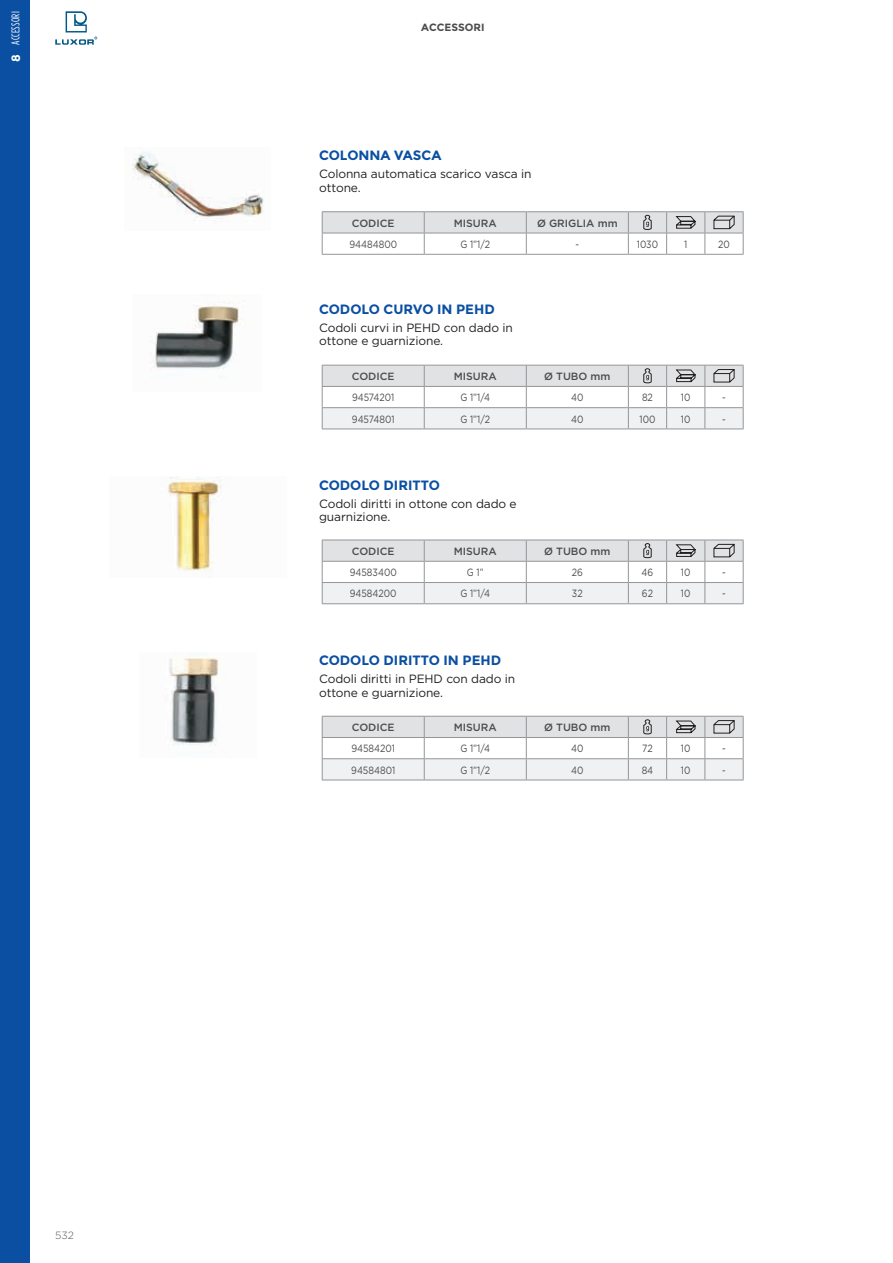
<style>
.page{position:relative;width:893px;height:1263px;background:#fff}
.page>*{position:absolute;margin:0;border:0;box-sizing:border-box;transform-origin:0 0}
.t1{font:700 13.5px "Montserrat";color:#0a4fa2}
.t2{font:12px/13.5px "Gotham";letter-spacing:-.01em;color:#231f20}
.t3{font:11.25px "Gotham Condensed";letter-spacing:.015em;color:#fff;scale:.95 1}
.t4{font:10.5px "Gotham";color:#4b4c4d;scale:.85 1}
.t5{font:500 10.5px "Gotham";color:#4b4c4d}
.t6{font:700 10.5px "Montserrat";color:#4b4c4d}
.t7{font:300 10.5px "Gotham";color:#57585a}
.s1{font-family:"Montserrat";font-weight:700;font-size:12px}
</style>
<div class="page">
<svg style="left:55px;top:11px;width:42px;height:34px"></svg>
<div style="left:0;top:0;width:30px;height:1263px;background:#0a4fa2"></div>
<svg style="left:322px;top:540px;width:422px;height:64px"></svg>
<hr style="left:322px;top:780px;width:102px;height:1px;background:#939598">
<hr style="left:424px;top:780px;width:102px;height:1px;background:#939598">
<hr style="left:526px;top:780px;width:102px;height:1px;background:#939598">
<hr style="left:628px;top:780px;width:39px;height:1px;background:#939598">
<hr style="left:667px;top:780px;width:38px;height:1px;background:#939598">
<hr style="left:705px;top:780px;width:38px;height:1px;background:#939598">
<svg style="left:322px;top:716px;width:422px;height:64px"></svg>
<hr style="left:322px;top:254px;width:102px;height:1px;background:#939598">
<hr style="left:424px;top:254px;width:102px;height:1px;background:#939598">
<hr style="left:526px;top:254px;width:102px;height:1px;background:#939598">
<hr style="left:628px;top:254px;width:39px;height:1px;background:#939598">
<hr style="left:667px;top:254px;width:38px;height:1px;background:#939598">
<hr style="left:705px;top:254px;width:38px;height:1px;background:#939598">
<hr style="left:322px;top:211px;width:102px;height:1px;background:#939598">
<hr style="left:424px;top:211px;width:102px;height:1px;background:#939598">
<hr style="left:526px;top:211px;width:102px;height:1px;background:#939598">
<hr style="left:628px;top:211px;width:39px;height:1px;background:#939598">
<hr style="left:667px;top:211px;width:38px;height:1px;background:#939598">
<hr style="left:705px;top:211px;width:38px;height:1px;background:#939598">
<svg style="left:322px;top:212px;width:422px;height:42px"></svg>
<hr style="left:322px;top:429px;width:102px;height:1px;background:#939598">
<hr style="left:424px;top:429px;width:102px;height:1px;background:#939598">
<hr style="left:526px;top:429px;width:102px;height:1px;background:#939598">
<hr style="left:628px;top:429px;width:39px;height:1px;background:#939598">
<hr style="left:667px;top:429px;width:38px;height:1px;background:#939598">
<hr style="left:705px;top:429px;width:38px;height:1px;background:#939598">
<svg style="left:322px;top:365px;width:422px;height:64px"></svg>
<img style="left:168px;top:476px;width:62px;height:102px">
<img style="left:169px;top:657px;width:51px;height:89px">
<img style="left:125px;top:151px;width:139px;height:70px">
<img style="left:150px;top:301px;width:97px;height:77px">
<p class="t3" style="left:9px;top:62px;width:55px;rotate:-90deg"><span class="s1">8</span> ACCESSORI</p>
<p class="t7" style="left:55px;top:1229px;width:20px">532</p>
<p class="t6" style="left:421px;top:21px;width:65px">ACCESSORI</p>
<p class="t1" style="left:319px;top:148px;width:124px">COLONNA VASCA</p>
<p class="t2" style="left:319px;top:167px;width:214px">Colonna automatica scarico vasca in ottone.</p>
<p class="t5" style="left:352px;top:216px;width:44px">CODICE</p>
<p class="t5" style="left:454px;top:216px;width:44px">MISURA</p>
<p class="t5" style="left:537px;top:216px;width:82px">Ø GRIGLIA mm</p>
<p class="t4" style="left:349px;top:237px;width:58px">94484800</p>
<p class="t4" style="left:460px;top:237px;width:36px">G 1”1/2</p>
<p class="t4" style="left:575px;top:237px;width:6px">-</p>
<p class="t4" style="left:637px;top:237px;width:27px">1030</p>
<p class="t4" style="left:684px;top:237px;width:5px">1</p>
<p class="t4" style="left:718px;top:237px;width:15px">20</p>
<p class="t1" style="left:319px;top:301px;width:177px">CODOLO CURVO IN PEHD</p>
<p class="t2" style="left:319px;top:320px;width:195px">Codoli curvi in PEHD con dado in ottone e guarnizione.</p>
<p class="t5" style="left:352px;top:369px;width:44px">CODICE</p>
<p class="t5" style="left:454px;top:369px;width:44px">MISURA</p>
<p class="t5" style="left:544px;top:369px;width:68px">Ø TUBO mm</p>
<p class="t4" style="left:352px;top:391px;width:51px">94574201</p>
<p class="t4" style="left:460px;top:391px;width:36px">G 1”1/4</p>
<p class="t4" style="left:571px;top:391px;width:16px">40</p>
<p class="t4" style="left:642px;top:391px;width:14px">82</p>
<p class="t4" style="left:681px;top:391px;width:13px">10</p>
<p class="t4" style="left:722px;top:391px;width:6px">-</p>
<p class="t4" style="left:352px;top:412px;width:52px">94574801</p>
<p class="t4" style="left:460px;top:412px;width:36px">G 1”1/2</p>
<p class="t4" style="left:571px;top:412px;width:16px">40</p>
<p class="t4" style="left:639px;top:412px;width:20px">100</p>
<p class="t4" style="left:681px;top:412px;width:13px">10</p>
<p class="t4" style="left:722px;top:412px;width:6px">-</p>
<p class="t1" style="left:319px;top:477px;width:122px">CODOLO DIRITTO</p>
<p class="t2" style="left:319px;top:497px;width:199px">Codoli diritti in ottone con dado e guarnizione.</p>
<p class="t5" style="left:352px;top:544px;width:44px">CODICE</p>
<p class="t5" style="left:454px;top:544px;width:44px">MISURA</p>
<p class="t5" style="left:544px;top:544px;width:68px">Ø TUBO mm</p>
<p class="t4" style="left:350px;top:566px;width:57px">94583400</p>
<p class="t4" style="left:467px;top:566px;width:21px">G 1”</p>
<p class="t4" style="left:572px;top:566px;width:15px">26</p>
<p class="t4" style="left:642px;top:566px;width:15px">46</p>
<p class="t4" style="left:681px;top:566px;width:13px">10</p>
<p class="t4" style="left:722px;top:566px;width:6px">-</p>
<p class="t4" style="left:350px;top:587px;width:57px">94584200</p>
<p class="t4" style="left:460px;top:587px;width:36px">G 1”1/4</p>
<p class="t4" style="left:572px;top:587px;width:14px">32</p>
<p class="t4" style="left:642px;top:587px;width:15px">62</p>
<p class="t4" style="left:681px;top:587px;width:13px">10</p>
<p class="t4" style="left:722px;top:587px;width:6px">-</p>
<p class="t1" style="left:319px;top:653px;width:184px">CODOLO DIRITTO IN PEHD</p>
<p class="t2" style="left:319px;top:672px;width:198px">Codoli diritti in PEHD con dado in ottone e guarnizione.</p>
<p class="t5" style="left:352px;top:720px;width:44px">CODICE</p>
<p class="t5" style="left:454px;top:720px;width:44px">MISURA</p>
<p class="t5" style="left:544px;top:720px;width:68px">Ø TUBO mm</p>
<p class="t4" style="left:351px;top:742px;width:53px">94584201</p>
<p class="t4" style="left:460px;top:742px;width:36px">G 1”1/4</p>
<p class="t4" style="left:571px;top:742px;width:16px">40</p>
<p class="t4" style="left:642px;top:742px;width:14px">72</p>
<p class="t4" style="left:681px;top:742px;width:13px">10</p>
<p class="t4" style="left:722px;top:742px;width:6px">-</p>
<p class="t4" style="left:351px;top:763px;width:53px">94584801</p>
<p class="t4" style="left:460px;top:763px;width:36px">G 1”1/2</p>
<p class="t4" style="left:571px;top:763px;width:16px">40</p>
<p class="t4" style="left:642px;top:763px;width:15px">84</p>
<p class="t4" style="left:681px;top:763px;width:13px">10</p>
<p class="t4" style="left:722px;top:763px;width:6px">-</p>
</div>
